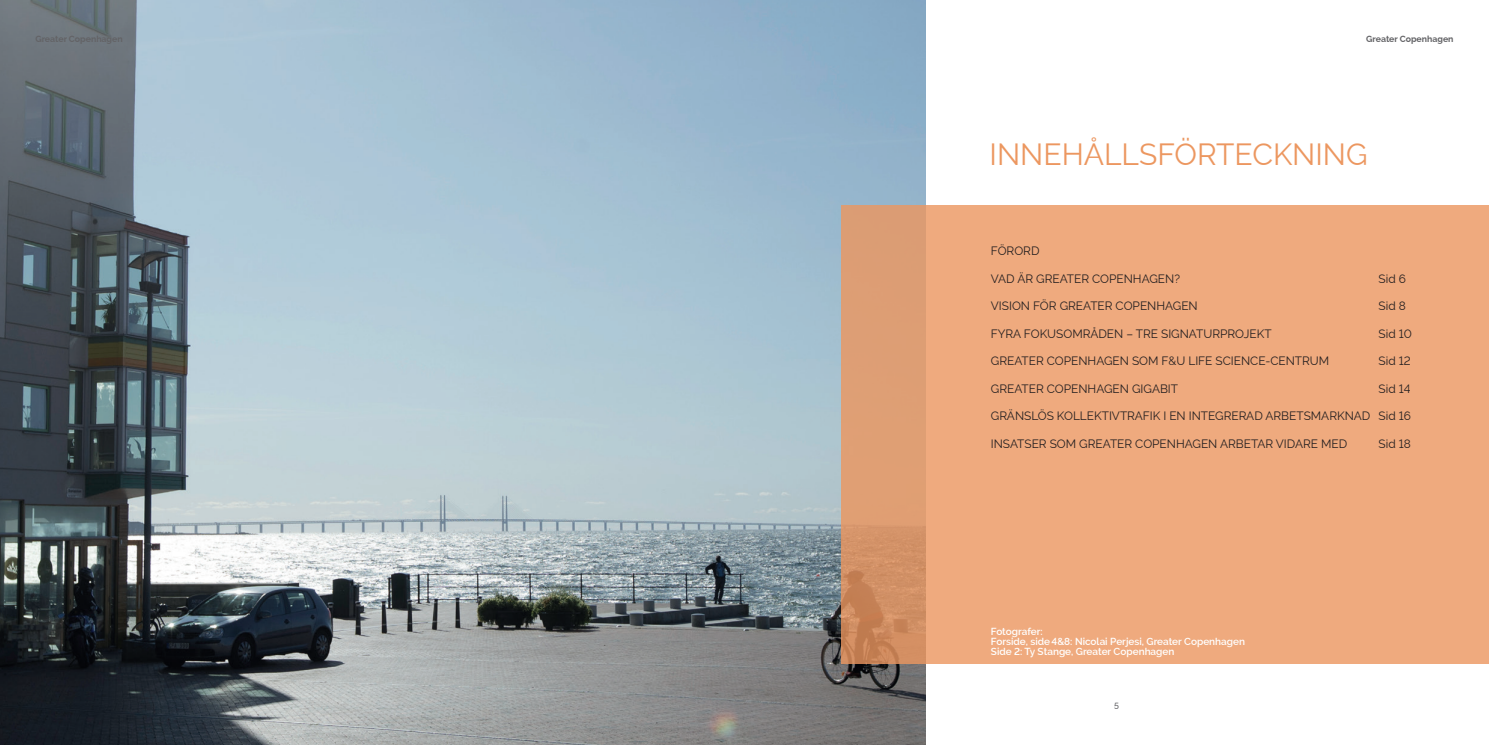
<style>
.page{position:relative;width:1489px;height:745px;background:#fff}
.page>*{position:absolute;margin:0;border:0;box-sizing:border-box;transform-origin:0 0}
.t1{font:30px "Raleway";color:#ec9760}
.t2{font:11.88px "Raleway";color:#231f20}
.t3{font:600 10px/10px "Raleway";color:#fff}
.t4{font:700 8.75px "Raleway";color:#636366}
.t5{font:500 8.75px "Raleway";color:#636366}
</style>
<div class="page">
<img style="left:0;top:0;width:925px;height:744px">
<svg style="left:841px;top:206px;width:647px;height:457px;fill:#efaa7e"></svg>
<p class="t4" style="left:35px;top:34px;width:89px">Greater Copenhagen</p>
<p class="t4" style="left:1366px;top:34px;width:89px">Greater Copenhagen</p>
<h1 class="t1" style="left:989px;top:137px;width:379px">INNEHÅLLSFÖRTECKNING</h1>
<p class="t2" style="left:990px;top:244px;width:50px">FÖRORD</p>
<p class="t2" style="left:990px;top:271px;width:191px">VAD ÄR GREATER COPENHAGEN?</p>
<p class="t2" style="left:1378px;top:271px;width:29px">Sid 6</p>
<p class="t2" style="left:990px;top:299px;width:208px">VISION FÖR GREATER COPENHAGEN</p>
<p class="t2" style="left:1378px;top:299px;width:29px">Sid 8</p>
<p class="t2" style="left:990px;top:326px;width:282px">FYRA FOKUSOMRÅDEN – TRE SIGNATURPROJEKT</p>
<p class="t2" style="left:1378px;top:326px;width:35px">Sid 10</p>
<p class="t2" style="left:990px;top:354px;width:340px">GREATER COPENHAGEN SOM F&amp;U LIFE SCIENCE-CENTRUM</p>
<p class="t2" style="left:1378px;top:354px;width:34px">Sid 12</p>
<p class="t2" style="left:990px;top:381px;width:189px">GREATER COPENHAGEN GIGABIT</p>
<p class="t2" style="left:1378px;top:381px;width:33px">Sid 14</p>
<p class="t2" style="left:990px;top:409px;width:421px">GRÄNSLÖS KOLLEKTIVTRAFIK I EN INTEGRERAD ARBETSMARKNAD Sid 16</p>
<p class="t2" style="left:990px;top:437px;width:358px">INSATSER SOM GREATER COPENHAGEN ARBETAR VIDARE MED</p>
<p class="t2" style="left:1378px;top:437px;width:34px">Sid 18</p>
<p class="t3" style="left:990px;top:626px;width:256px">Fotografer:<br>Forside, side 4&amp;8: Nicolai Perjesi, Greater Copenhagen<br>Side 2: Ty Stange, Greater Copenhagen</p>
<p class="t5" style="left:1114px;top:701px;width:6px">5</p>
</div>
